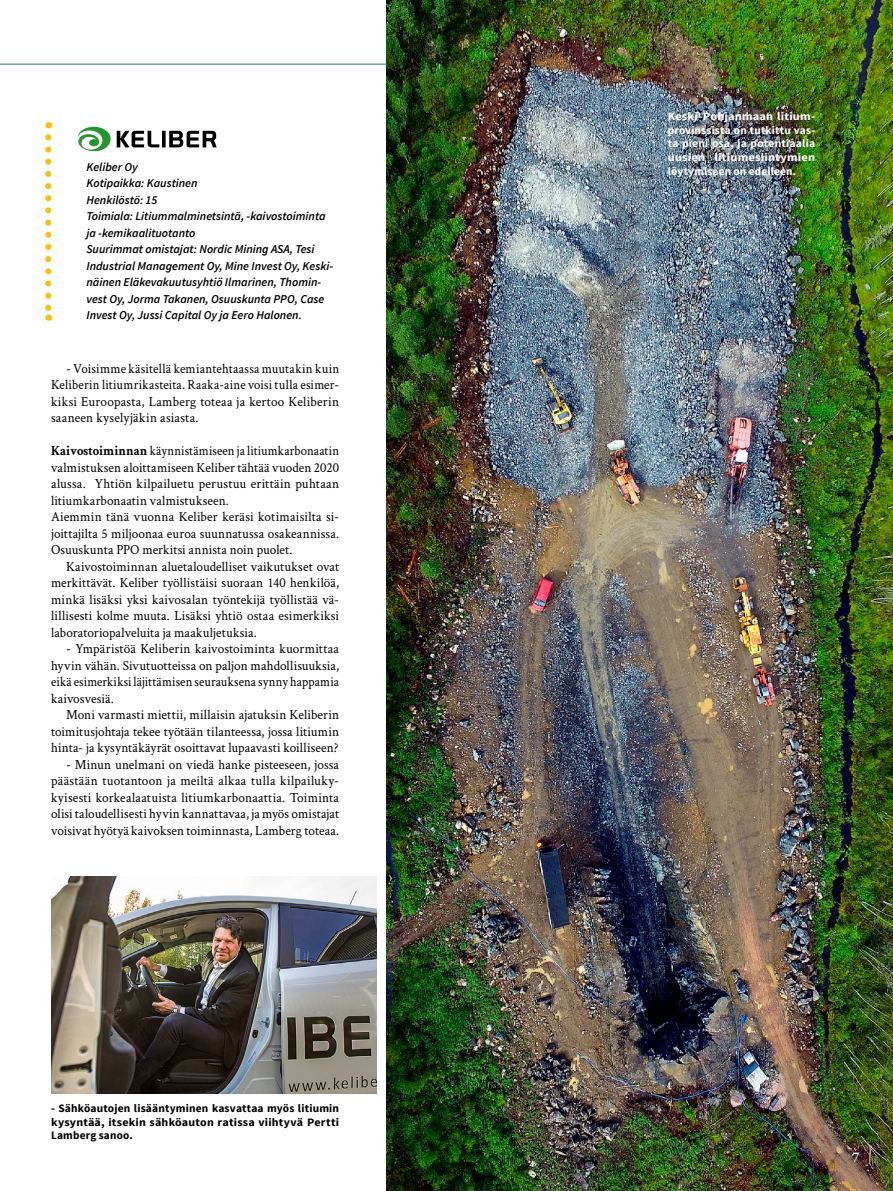
<style>
.page{position:relative;width:893px;height:1191px;background:#fff}
.page>*{position:absolute;margin:0;border:0;box-sizing:border-box;transform-origin:0 0}
.t1{font:700 15px "Crimson Text";color:#fff}
.t2{font:13.95px/16.5px "Crimson Text";letter-spacing:.01em;color:#000;text-align:justify;scale:.95 1}
.t3{font:13.95px/16.5px "Crimson Text";letter-spacing:.01em;color:#000;scale:.91 1}
.t4{font:13.95px/16.5px "Crimson Text";letter-spacing:.01em;color:#000;text-align:justify;scale:.93 1}
.t5{font:italic 600 12px/16.5px "Source Sans Pro";color:#000}
.t6{font:700 11.25px/13.5px "Source Sans Pro";letter-spacing:.015em;color:#fff;text-align:justify;scale:1.09 1}
.t7{font:700 11.25px/13.5px "Source Sans Pro";letter-spacing:.015em;color:#000;text-align:justify}
.s1{font-weight:700}
</style>
<div class="page">
<img style="left:387px;top:0;width:506px;height:1191px">
<hr style="left:0;top:64px;width:387px;height:1px;background:#187f74">
<img style="left:51px;top:876px;width:326px;height:217px">
<div style="left:645px;top:90px;width:192px;height:108px;background:#000;opacity:.45"></div>
<svg style="left:117px;top:131px;width:100px;height:16px"></svg>
<svg style="left:77px;top:127px;width:34px;height:24px"></svg>
<svg style="left:45px;top:137px;width:6px;height:184px"></svg>
<p class="t5" style="left:86px;top:158px;width:248px">Keliber Oy<br>Kotipaikka: Kaustinen<br>Henkilöstö: 15<br>Toimiala: Litiummalminetsintä, -kaivostoiminta ja -kemikaalituotanto<br>Suurimmat omistajat: Nordic Mining ASA, Tesi Industrial Management Oy, Mine Invest Oy, Keski&shy;näinen Eläkevakuutusyhtiö Ilmarinen, Thomin&shy;vest Oy, Jorma Takanen, Osuuskunta PPO, Case Invest Oy, Jussi Capital Oy ja Eero Halonen.</p>
<p class="t4" style="left:51px;top:359px;width:312px;text-indent:15px">- Voisimme käsitellä kemiantehtaassa muutakin kuin Keliberin litiumrikasteita. Raaka-aine voisi tulla esimer&shy;kiksi Euroopasta, Lamberg toteaa ja kertoo Keliberin saaneen kyselyjäkin asiasta.</p>
<p class="t3" style="left:51px;top:442px;width:318px"><span class="s1">Kaivostoiminnan</span> käynnistämiseen ja litiumkarbonaatin valmistuksen aloittamiseen Keliber tähtää vuoden 2020 alussa. Yhtiön kilpailuetu perustuu erittäin puhtaan litiumkarbonaatin valmistukseen.<br>Aiemmin tänä vuonna Keliber keräsi kotimaisilta si&shy;joittajilta 5 miljoonaa euroa suunnatussa osakeannissa.<br>Osuuskunta PPO merkitsi annista noin puolet.</p>
<p class="t2" style="left:51px;top:557px;width:305px;text-indent:15px">Kaivostoiminnan aluetaloudelliset vaikutukset ovat merkittävät. Keliber työllistäisi suoraan 140 henkilöä, minkä lisäksi yksi kaivosalan työntekijä työllistää vä&shy;lillisesti kolme muuta. Lisäksi yhtiö ostaa esimerkiksi laboratoriopalveluita ja maakuljetuksia.</p>
<p class="t2" style="left:51px;top:640px;width:305px;text-indent:15px">- Ympäristöä Keliberin kaivostoiminta kuormittaa hyvin vähän. Sivutuotteissa on paljon mahdollisuuksia, eikä esimerkiksi läjittämisen seurauksena synny happamia kaivosvesiä.</p>
<p class="t2" style="left:51px;top:706px;width:305px;text-indent:15px">Moni varmasti miettii, millaisin ajatuksin Keliberin toimitusjohtaja tekee työtään tilanteessa, jossa litiumin hinta- ja kysyntäkäyrät osoittavat lupaavasti koilliseen?</p>
<p class="t2" style="left:51px;top:755px;width:305px;text-indent:15px">- Minun unelmani on viedä hanke pisteeseen, jossa päästään tuotantoon ja meiltä alkaa tulla kilpailuky&shy;kyisesti korkealaatuista litiumkarbonaattia. Toiminta olisi taloudellisesti hyvin kannattavaa, ja myös omistajat voisivat hyötyä kaivoksen toiminnasta, Lamberg toteaa.</p>
<p class="t7" style="left:51px;top:1102px;width:290px">- Sähköautojen lisääntyminen kasvattaa myös litiumin kysyntää, itsekin sähköauton ratissa viihtyvä Pertti Lamberg sanoo.</p>
<p class="t6" style="left:668px;top:110px;width:137px">Keski-Pohjanmaan litium&shy;provinssista on tutkittu vas&shy;ta pieni osa, ja potentiaalia uusien litiumesiintymien löytymiseen on edelleen.</p>
<p class="t1" style="left:852px;top:1147px;width:8px">7</p>
</div>
